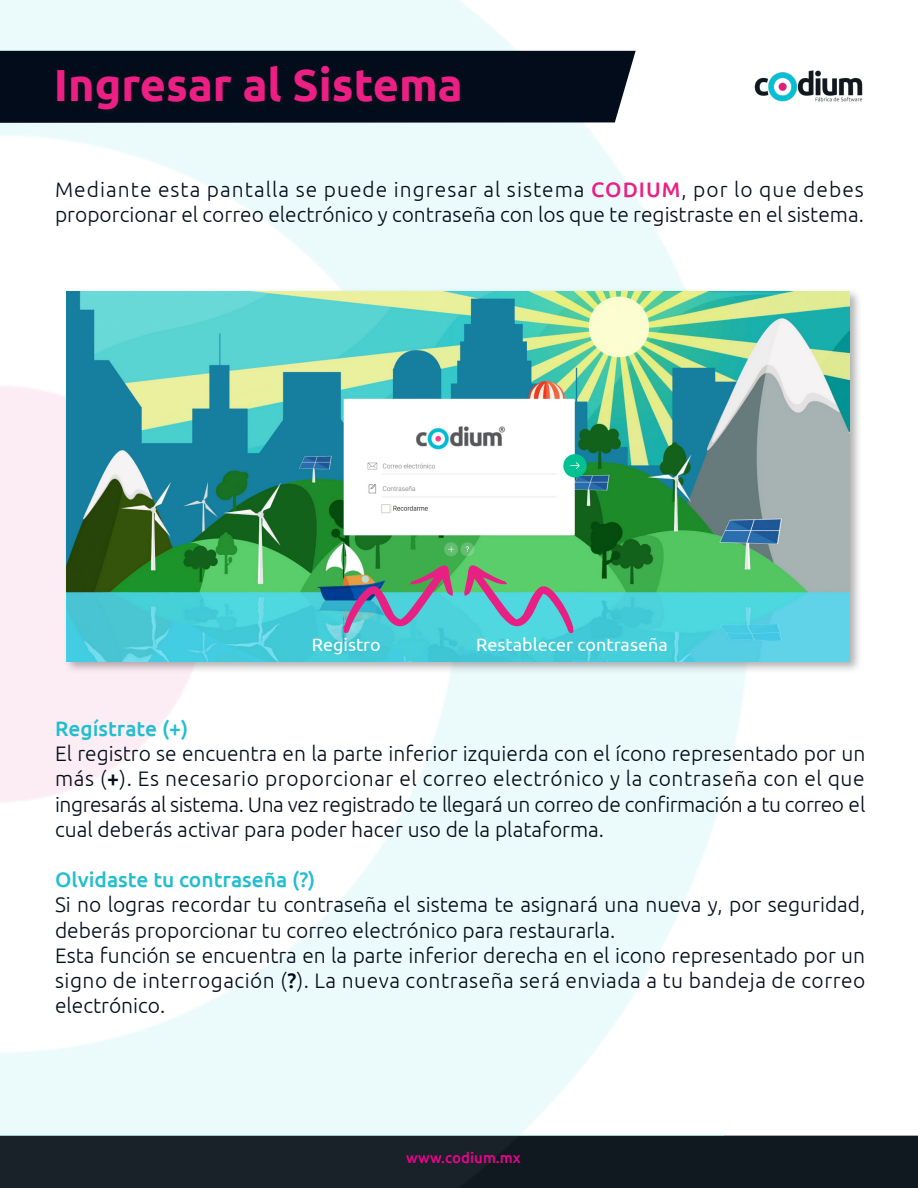
<style>
.page{position:relative;width:918px;height:1188px;background:#fff}
.page>*{position:absolute;margin:0;border:0;box-sizing:border-box;transform-origin:0 0}
.t1{font:700 45px "Ubuntu";color:#eb1f84}
.t2{font:300 21px/25.2px "Ubuntu";color:#030c1a}
.t3{font:300 21px/25.2px "Ubuntu";letter-spacing:-.02em;color:#030c1a}
.t4{font:300 21px "Ubuntu";letter-spacing:.05em;color:#030c1a}
.t5{font:500 21px "Ubuntu";color:#21bed0}
.t6{font:18px "Ubuntu";color:#fff}
.t7{font:500 15px "Ubuntu";color:#ed028c}
.s1{font-weight:500;color:#eb1f84}
.s2{font-weight:500}
</style>
<div class="page">
<img style="left:0;top:0;width:1px;height:1188px">
<img style="left:1px;top:0;width:917px;height:1188px">
<div style="left:0;top:51px;width:636px;height:72px;background:#030c1a"></div>
<img style="left:754px;top:69px;width:109px;height:33px">
<div style="left:63px;top:288px;width:799px;height:386px;background:#231f20;opacity:.35"></div>
<img style="left:67px;top:292px;width:783px;height:369px">
<div style="left:56px;top:65px;width:409px;height:50px;background:#040c1a"></div>
<svg style="left:344px;top:564px;width:109px;height:69px;background:#6d9a9d"></svg>
<svg style="left:464px;top:564px;width:109px;height:69px;background:#72aea5"></svg>
<p class="t1" style="left:54px;top:58px;width:410px">Ingresar al Sistema</p>
<p class="t4" style="left:55px;top:177px;width:810px">Mediante esta pantalla se puede ingresar al sistema <span class="s1">CODIUM</span>, por lo que debes</p>
<p class="t2" style="left:55px;top:202px;width:810px">proporcionar el correo electrónico y contraseña con los que te registraste en el sistema.</p>
<p class="t6" style="left:312px;top:634px;width:71px">Registro</p>
<p class="t6" style="left:476px;top:634px;width:193px">Restablecer contraseña</p>
<p class="t5" style="left:55px;top:715px;width:135px">Regístrate (+)</p>
<p class="t2" style="left:55px;top:741px;width:812px">El registro se encuentra en la parte inferior izquierda con el ícono representado por un más (<span class="s2">+</span>). Es necesario proporcionar el correo electrónico y la contraseña con el que</p>
<p class="t3" style="left:55px;top:791px;width:812px">ingresarás al sistema. Una vez registrado te llegará un correo de confirmación a tu correo el cual deberás activar para poder hacer uso de la plataforma.</p>
<p class="t5" style="left:55px;top:867px;width:262px">Olvidaste tu contraseña (?)</p>
<p class="t2" style="left:55px;top:892px;width:812px">Si no logras recordar tu contraseña el sistema te asignará una nueva y, por seguridad, deberás proporcionar tu correo electrónico para restaurarla.</p>
<p class="t2" style="left:55px;top:942px;width:812px">Esta función se encuentra en la parte inferior derecha en el icono representado por un signo de interrogación (<span class="s2">?</span>). La nueva contraseña será enviada a tu bandeja de correo</p>
<p class="t2" style="left:55px;top:993px;width:112px">electrónico.</p>
<p class="t7" style="left:406px;top:1148px;width:116px">www.codium.mx</p>
</div>
